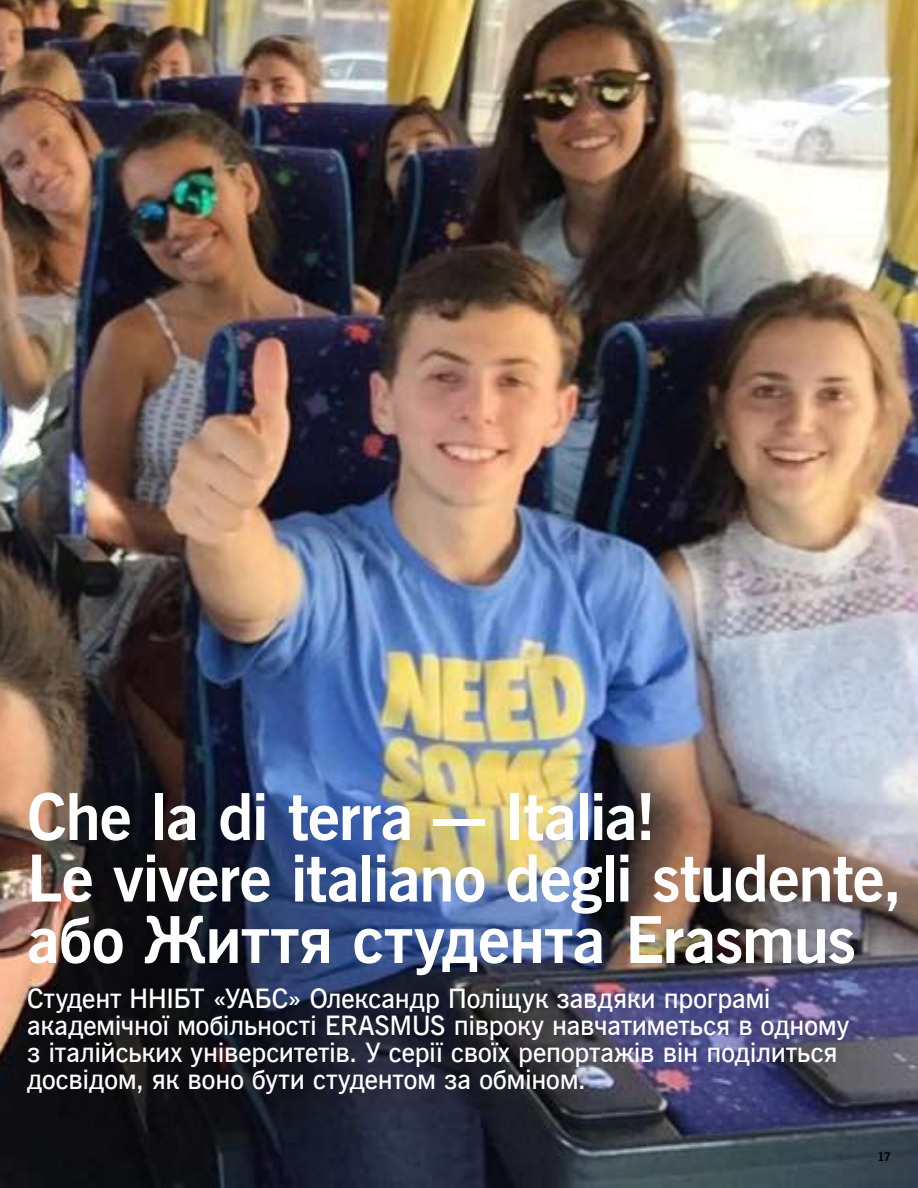
<style>
.page{position:relative;width:918px;height:1188px;background:#fff}
.page>*{position:absolute;margin:0;border:0;box-sizing:border-box;transform-origin:0 0}
.t1{font:700 64.5px/61.5px "News Gothic BT Web";letter-spacing:-.02em;color:#fff}
.t2{font:600 27px/27px "News Gothic BT Web";letter-spacing:-.005em;color:#fff}
.t3{font:700 12px "News Gothic BT Web";color:#000}
</style>
<div class="page">
<img style="left:0;top:0;width:918px;height:1188px">
<h1 class="t1" style="left:27px;top:790px;width:877px">Che la di terra — Italia!<br>Le vivere italiano degli studente, або Життя студента Еrasmus</h1>
<p class="t2" style="left:27px;top:987px;width:824px">Студент ННІБТ «УАБС» Олександр Поліщук завдяки програмі академічної мобільності ERASMUS півроку навчатиметься в одному з італійських університетів. У серії своїх репортажів він поділиться досвідом, як воно бути студентом за обміном.</p>
<p class="t3" style="left:878px;top:1149px;width:13px">17</p>
</div>
